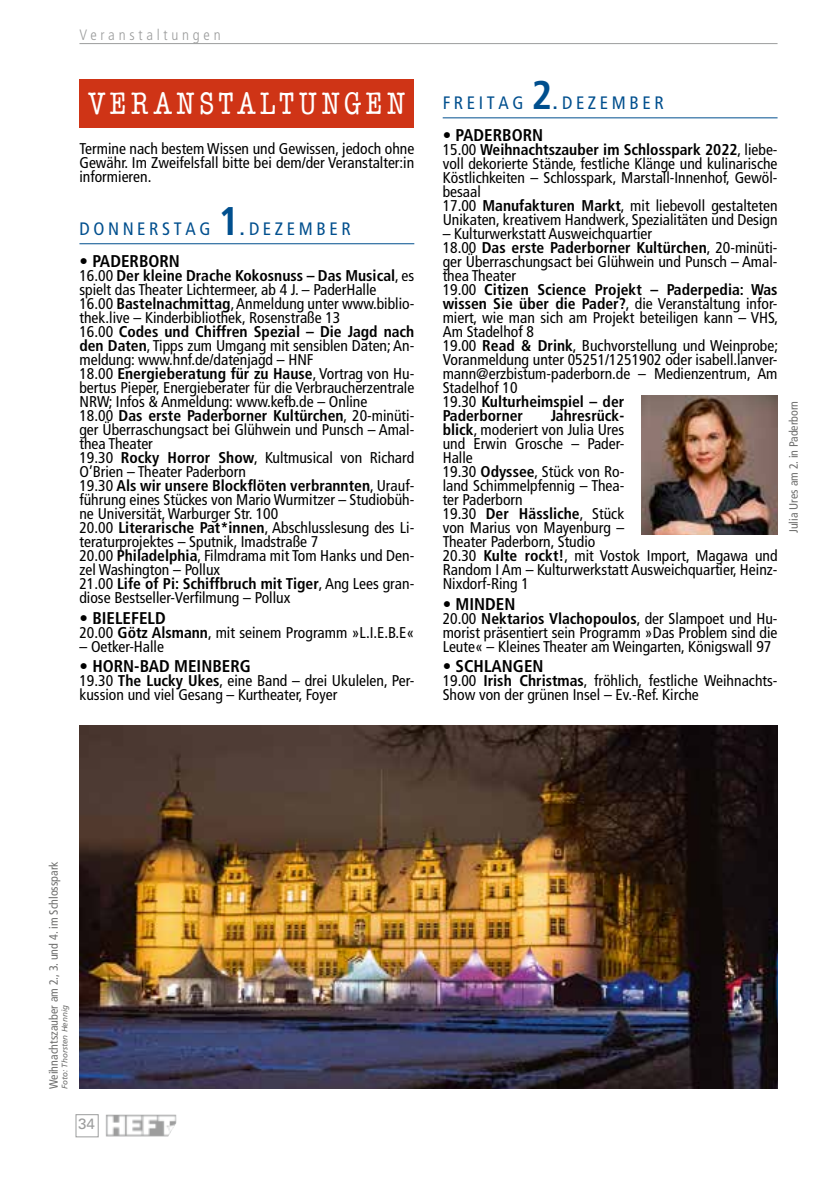
<style>
.page{position:relative;width:840px;height:1191px;background:#fff}
.page>*{position:absolute;margin:0;border:0;box-sizing:border-box;transform-origin:0 0}
.t1{font:700 condensed 40px "Frutiger";color:#004f8e}
.t2{font:condensed 32px "American Typewriter";letter-spacing:.13em;color:#fff}
.t3{font:condensed 18px "Frutiger";letter-spacing:.2em;color:#004f8e}
.t4{font:700 condensed 17px "Frutiger";color:#000}
.t5{font:condensed 15.6px/14px "Frutiger";color:#000}
.t6{font:300 condensed 15px "Frutiger";letter-spacing:.25em;color:#9c9d9d}
.t7{font:15px "Univers";color:#9c9d9d}
.t8{font:condensed 12px "Frutiger";color:#6f6f6e}
.t9{font:italic 8px "Frutiger";color:#6f6f6e}
.s1{font-weight:900;font-size:16px}
.s2{font-weight:700}
</style>
<div class="page">
<img style="left:79px;top:726px;width:698px;height:363px">
<hr style="left:79px;top:243px;width:335px;height:1px;background:#004f8e">
<div style="left:79px;top:79px;width:335px;height:49px;background:#cf3416"></div>
<hr style="left:442px;top:117px;width:335px;height:1px;background:#004f8e">
<img style="left:106px;top:1114px;width:70px;height:22px">
<div style="left:76px;top:1114px;width:22px;height:23px;border:1px solid #9c9d9d"></div>
<img style="left:641px;top:395px;width:136px;height:139px">
<hr style="left:79px;top:43px;width:698px;height:1px;background:#9c9d9d">
<p class="t6" style="left:79px;top:26px;width:143px">Veranstaltungen</p>
<h2 class="t2" style="left:88px;top:79px;width:318px">VERANSTALTUNGEN</h2>
<p class="t5" style="left:79px;top:142px;width:336px;text-align:justify">Termine nach bestem Wissen und Gewissen, jedoch ohne Gewähr. Im Zweifelsfall bitte bei dem/der Veranstalter:in informieren.</p>
<p class="t3" style="left:79px;top:219px;width:132px">DONNERSTAG</p>
<h1 class="t1" style="left:218px;top:198px;width:22px">1</h1>
<p class="t3" style="left:240px;top:219px;width:112px"><span class="s1">.</span> DEZEMBER</p>
<p class="t4" style="left:79px;top:251px;width:102px">• PADERBORN</p>
<p class="t5" style="left:79px;top:269px;width:336px">16.00 <span class="s2">Der kleine Drache Kokosnuss – Das Musical</span>, es spielt das Theater Lichtermeer, ab 4 J. – PaderHalle<br>16.00 <span class="s2">Bastelnachmittag</span>, Anmeldung unter www.biblio&shy;thek.live – Kinderbibliothek, Rosenstraße 13<br>16.00 <span class="s2">Codes und Chiffren Spezial – Die Jagd nach den Daten</span>, Tipps zum Umgang mit sensiblen Daten; An&shy;meldung: www.hnf.de/datenjagd – HNF<br>18.00 <span class="s2">Energieberatung für zu Hause</span>, Vortrag von Hu&shy;bertus Pieper, Energieberater für die Verbraucherzentrale NRW; Infos &amp; Anmeldung: www.kefb.de – Online<br>18.00 <span class="s2">Das erste Paderborner Kultürchen</span>, 20-minüti&shy;ger Überraschungsact bei Glühwein und Punsch – Amal&shy;thea Theater<br>19.30 <span class="s2">Rocky Horror Show</span>, Kultmusical von Richard O’Brien – Theater Paderborn<br>19.30 <span class="s2">Als wir unsere Blockflöten verbrannten</span>, Urauf&shy;führung eines Stückes von Mario Wurmitzer – Studiobüh&shy;ne Universität, Warburger Str. 100<br>20.00 <span class="s2">Literarische Pat*innen</span>, Abschlusslesung des Li&shy;teraturprojektes – Sputnik, Imadstraße 7<br>20.00 <span class="s2">Philadelphia</span>, Filmdrama mit Tom Hanks und Den&shy;zel Washington – Pollux<br>21.00 <span class="s2">Life of Pi: Schiffbruch mit Tiger</span>, Ang Lees gran&shy;diose Bestseller-Verfilmung – Pollux</p>
<p class="t4" style="left:79px;top:607px;width:88px">• BIELEFELD</p>
<p class="t5" style="left:79px;top:625px;width:336px">20.00 <span class="s2">Götz Alsmann</span>, mit seinem Programm »L.I.E.B.E«</p>
<p class="t5" style="left:79px;top:639px;width:86px">– Oetker-Halle</p>
<p class="t4" style="left:79px;top:656px;width:173px">• HORN-BAD MEINBERG</p>
<p class="t5" style="left:79px;top:673px;width:336px">19.30 <span class="s2">The Lucky Ukes</span>, eine Band – drei Ukulelen, Per&shy;kussion und viel Gesang – Kurtheater, Foyer</p>
<p class="t3" style="left:442px;top:93px;width:82px">FREITAG</p>
<h1 class="t1" style="left:531px;top:72px;width:22px">2</h1>
<p class="t3" style="left:553px;top:93px;width:112px"><span class="s1">.</span> DEZEMBER</p>
<p class="t4" style="left:442px;top:125px;width:102px">• PADERBORN</p>
<p class="t5" style="left:442px;top:143px;width:336px">15.00 <span class="s2">Weihnachtszauber im Schlosspark 2022</span>, liebe&shy;voll dekorierte Stände, festliche Klänge und kulinarische Köstlichkeiten – Schlosspark, Marstall-Innenhof, Gewöl&shy;besaal<br>17.00 <span class="s2">Manufakturen Markt</span>, mit liebevoll gestalteten Unikaten, kreativem Handwerk, Spezialitäten und Design</p>
<p class="t5" style="left:442px;top:227px;width:337px">– Kulturwerkstatt Ausweichquartier<br>18.00 <span class="s2">Das erste Paderborner Kultürchen</span>, 20-minüti&shy;ger Überraschungsact bei Glühwein und Punsch – Amal&shy;thea Theater<br>19.00 <span class="s2">Citizen Science Projekt – Paderpedia: Was wissen Sie über die Pader?</span>, die Veranstaltung infor&shy;miert, wie man sich am Projekt beteiligen kann – VHS, Am Stadelhof 8<br>19.00 <span class="s2">Read &amp; Drink</span>, Buchvorstellung und Weinprobe; Voranmeldung unter 05251/1251902 oder isabell.lanver&shy;mann@erzbistum-paderborn.de – Medienzentrum, Am Stadelhof 10<br>19.30 <span class="s2">Kulturheimspiel – der<br>Paderborner</span></p>
<p class="t5" style="left:442px;top:409px;width:336px;text-indent:108px"><span class="s2">Jahresrück-<br>blick</span>, moderiert von Julia Ures<br>und Erwin Grosche – Pader-<br>Halle<br>19.30 <span class="s2">Odyssee</span>, Stück von Ro-<br>land Schimmelpfennig – Thea-<br>ter Paderborn<br>19.30 <span class="s2">Der Hässliche</span>, Stück<br>von Marius von Mayenburg –<br>Theater Paderborn, Studio<br>20.30 <span class="s2">Kulte rockt!</span>, mit Vostok Import, Magawa und<br>Random I Am – Kulturwerkstatt Ausweichquartier, Heinz-<br>Nixdorf-Ring 1</p>
<p class="t4" style="left:442px;top:594px;width:74px">• MINDEN</p>
<p class="t5" style="left:442px;top:611px;width:336px;text-align:justify">20.00 <span class="s2">Nektarios Vlachopoulos</span>, der Slampoet und Hu&shy;morist präsentiert sein Programm »Das Problem sind die Leute« – Kleines Theater am Weingarten, Königswall 97</p>
<p class="t4" style="left:442px;top:656px;width:102px">• SCHLANGEN</p>
<p class="t5" style="left:442px;top:674px;width:336px">19.00 <span class="s2">Irish Christmas</span>, fröhlich, festliche Weihnachts-<br>Show von der grünen Insel – Ev.-Ref. Kirche</p>
<p class="t8" style="left:786px;top:533px;width:134px;rotate:-90deg">Julia Ures am 2. in Paderborn</p>
<p class="t8" style="left:47px;top:1089px;width:229px;rotate:-90deg">Weihnachtszauber am 2., 3. und 4. im Schlosspark</p>
<p class="t9" style="left:60px;top:1089px;width:85px;rotate:-90deg">Foto: Thorsten Hennig</p>
<p class="t7" style="left:78px;top:1115px;width:18px">34</p>
</div>
